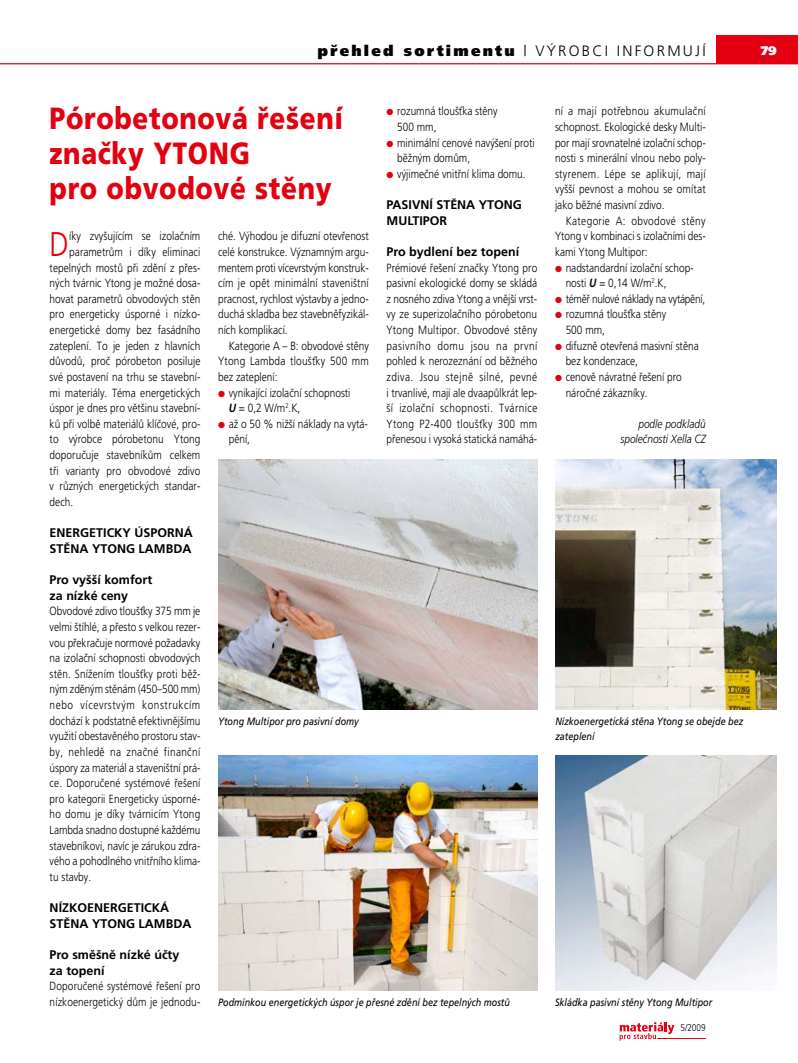
<style>
.page{position:relative;width:798px;height:1063px;background:#fff}
.page>*{position:absolute;margin:0;border:0;box-sizing:border-box;transform-origin:0 0}
.t1{font:34.25px "Frutiger CE Light";color:#e30010;scale:.85 1}
.t2{font:30.62px/35px "Frutiger CE Black";letter-spacing:.025em;color:#e30010;scale:.85 1}
.t3{font:900 15px "Frutiger CE Ultra";letter-spacing:.15em;color:#000}
.t4{font:700 12.5px/15.6px "Frutiger CE";color:#000}
.t5{font:900 12.5px "Frutiger CE Ultra";color:#fff}
.t6{font:11.88px/15.6px "Frutiger CE Light";letter-spacing:.005em;color:#000;text-align:justify;scale:.85 1}
.t7{font:italic 11.88px/15.6px "Frutiger CE Light";color:#000;text-align:right;scale:.85 1}
.t8{font:italic 10.62px/15.6px "Frutiger CE";color:#000;scale:.85 1}
.t9{font:9.75px "Frutiger CE Light";color:#000;scale:.85 1}
.t10{font:8.75px "Zapf Dingbats ITC";color:#e30010}
.s1{font-family:"Frutiger CE Light";font-weight:400}
.s2{font-family:"Frutiger CE";font-weight:700;font-style:italic}
</style>
<div class="page">
<svg style="left:619px;top:1022px;width:55px;height:19px"></svg>
<hr style="left:657px;top:1039px;width:48px;height:1px;background:#e30010">
<hr style="left:0;top:63px;width:797px;height:1px;background:#e30010">
<div style="left:716px;top:35px;width:81px;height:29px;background:#e30010"></div>
<img style="left:555px;top:459px;width:221px;height:250px">
<img style="left:555px;top:756px;width:221px;height:234px">
<img style="left:218px;top:459px;width:319px;height:250px">
<img style="left:218px;top:756px;width:319px;height:234px">
<p class="t3" style="left:317px;top:42px;width:390px">přehled sortimentu <span class="s1">| Výrobci informují</span></p>
<p class="t5" style="left:760px;top:43px;width:17px">79</p>
<h2 class="t2" style="left:50px;top:101px;width:346px">Pórobetonová řešení značky YTONG<br>pro obvodové stěny</h2>
<p class="t6" style="left:397px;top:103px;width:163px;text-align:left">rozumná tloušťka stěny<br>500 mm,<br>minimální cenové navýšení proti běžným domům,<br>výjimečné vnitřní klima domu.</p>
<p class="t4" style="left:386px;top:197px;width:137px">PASIVNÍ STĚNA YTONG<br>MULTIPOR</p>
<p class="t4" style="left:386px;top:244px;width:134px">Pro bydlení bez topení</p>
<p class="t6" style="left:386px;top:260px;width:179px">Prémiové řešení značky Ytong pro pasivní ekologické domy se skládá z nosného zdiva Ytong a vnější vrst&shy;vy ze superizolačního pórobetonu Ytong M ultipor. Obvodové stěny pasivního domu jsou na první pohled k nerozeznání od běžného zdiva. Jsou stejně silné, pevné i trvanlivé, mají ale dvaapůlkrát lep&shy;ší izolační schopnosti. Tvárnice Ytong P2-400 tloušťky 300 mm přenesou i vysoká statická namáhá-</p>
<p class="t10" style="left:386px;top:108px;width:8px">●</p>
<p class="t10" style="left:386px;top:139px;width:8px">●</p>
<p class="t10" style="left:386px;top:171px;width:8px">●</p>
<p class="t6" style="left:218px;top:228px;width:179px">ché. Výhodou je difuzní otevřenost celé konstrukce. Významným argu&shy;mentem proti vícevrstvým konstruk&shy;cím je opět minimální staveništní pracnost, rychlost výstavby a jedno&shy;duchá skladba bez stavebněfyzikál&shy;ních komplikací.</p>
<p class="t6" style="left:229px;top:338px;width:166px">Kategorie A – B: obvodové stěny</p>
<p class="t6" style="left:218px;top:353px;width:179px">Ytong Lambda tloušťky 500 mm</p>
<p class="t6" style="left:218px;top:369px;width:71px">bez zateplení:</p>
<p class="t6" style="left:229px;top:385px;width:145px">vynikající izolační schopnosti</p>
<p class="t6" style="left:229px;top:400px;width:86px"><span class="s2">U</span> = 0,2 W/m<sup>2</sup>.K,</p>
<p class="t6" style="left:229px;top:416px;width:165px">až o 50 % nižší náklady na vytá-</p>
<p class="t6" style="left:229px;top:431px;width:27px">pění,</p>
<h1 class="t1" style="left:50px;top:225px;width:24px">D</h1>
<p class="t6" style="left:69px;top:228px;width:156px">íky zvyšujícím se izolačním</p>
<p class="t6" style="left:69px;top:244px;width:156px">parametrům i díky eliminaci</p>
<p class="t6" style="left:50px;top:260px;width:179px">tepelných mostů při zdění z přes-</p>
<p class="t6" style="left:50px;top:275px;width:179px">ných tvárnic Ytong je možné dosa-</p>
<p class="t6" style="left:50px;top:291px;width:179px">hovat parametrů obvodových stěn</p>
<p class="t6" style="left:50px;top:306px;width:179px">pro energeticky úsporné i nízko-</p>
<p class="t6" style="left:50px;top:322px;width:179px">energetické domy bez fasádního</p>
<p class="t6" style="left:50px;top:338px;width:179px">zateplení. To je jeden z hlavních</p>
<p class="t6" style="left:50px;top:353px;width:179px">důvodů, proč pórobeton posiluje</p>
<p class="t6" style="left:50px;top:369px;width:179px">své postavení na trhu se stavební-</p>
<p class="t6" style="left:50px;top:385px;width:179px">mi materiály. Téma energetických</p>
<p class="t6" style="left:50px;top:400px;width:179px">úspor je dnes pro většinu stavební-</p>
<p class="t6" style="left:50px;top:416px;width:179px">ků při volbě materiálů klíčové, pro-</p>
<p class="t6" style="left:50px;top:431px;width:179px">to výrobce pórobetonu Ytong</p>
<p class="t6" style="left:50px;top:447px;width:179px">doporučuje stavebníkům celkem</p>
<p class="t6" style="left:50px;top:463px;width:179px">tři varianty pro obvodové zdivo</p>
<p class="t6" style="left:50px;top:478px;width:179px">v různých energetických standar-</p>
<p class="t6" style="left:50px;top:494px;width:29px">dech.</p>
<p class="t4" style="left:50px;top:525px;width:145px">ENERGETICKY ÚSPORNÁ<br>STĚNA YTONG LAMBDA</p>
<p class="t4" style="left:50px;top:572px;width:104px">Pro vyšší komfort za nízké ceny</p>
<p class="t6" style="left:50px;top:603px;width:179px">Obvodové zdivo tloušťky 375 mm je velmi štíhlé, a přesto s velkou rezer&shy;vou překračuje normové požadavky na izolační schopnosti obvodových stěn. Snížením tloušťky proti běž&shy;ným zděným stěnám (450–500 mm) nebo vícevrstvým konstrukcím dochází k podstatně efektivnějšímu využití obestavěného prostoru stav&shy;by, nehledě na značné finanční úspory za materiál a staveništní prá&shy;ce. Doporučené systémové řešení pro kategorii Energeticky úsporné&shy;ho domu je díky tvárnicím Ytong Lambda snadno dostupné každému stavebníkovi, navíc je zárukou zdra&shy;vého a pohodlného vnitřního klima&shy;tu stavby.</p>
<p class="t4" style="left:50px;top:900px;width:143px">NÍZKOENERGETICKÁ<br>STĚNA YTONG LAMBDA</p>
<p class="t4" style="left:50px;top:947px;width:131px">Pro směšně nízké účty za topení</p>
<p class="t6" style="left:50px;top:978px;width:179px">Doporučené systémové řešení pro nízkoenergetický dům je jednodu-</p>
<p class="t10" style="left:218px;top:389px;width:8px">●</p>
<p class="t10" style="left:218px;top:421px;width:8px">●</p>
<p class="t8" style="left:218px;top:713px;width:167px">Ytong Multipor pro pasivní domy</p>
<p class="t8" style="left:218px;top:994px;width:345px">Podmínkou energetických úspor je přesné zdění bez tepelných mostů</p>
<p class="t6" style="left:555px;top:103px;width:179px">ní a mají potřebnou akumulační schopnost. Ekologické desky M ulti&shy;por mají srovnatelné izolační schop&shy;nosti s minerální vlnou nebo poly&shy;styrenem. Lépe se aplikují, mají vyšší pevnost a mohou se omítat jako běžné masivní zdivo.</p>
<p class="t6" style="left:555px;top:213px;width:179px;text-indent:11px">Kategorie A: obvodové stěny Ytong v kombinaci s izolačními des&shy;kami Ytong M ultipor:</p>
<p class="t6" style="left:565px;top:260px;width:166px;text-align:left">nadstandardní izolační schop&shy;nosti <span class="s2">U</span> = 0,14 W/m<sup>2</sup>.K,<br>téměř nulové náklady na vytápění, rozumná tloušťka stěny<br>500 mm,<br>difuzně otevřená masivní stěna bez kondenzace,<br>cenově návratné řešení pro náročné zákazníky.</p>
<p class="t7" style="left:620px;top:416px;width:102px">podle podkladů společnosti Xella CZ</p>
<p class="t10" style="left:555px;top:264px;width:8px">●</p>
<p class="t10" style="left:555px;top:343px;width:8px">●</p>
<p class="t10" style="left:555px;top:374px;width:8px">●</p>
<p class="t8" style="left:555px;top:713px;width:222px">Nízkoenergetická stěna Ytong se obejde bez zateplení</p>
<p class="t8" style="left:555px;top:994px;width:186px">Skládka pasivní stěny Ytong Multipor</p>
<p class="t9" style="left:680px;top:1022px;width:31px">5/2009</p>
</div>
